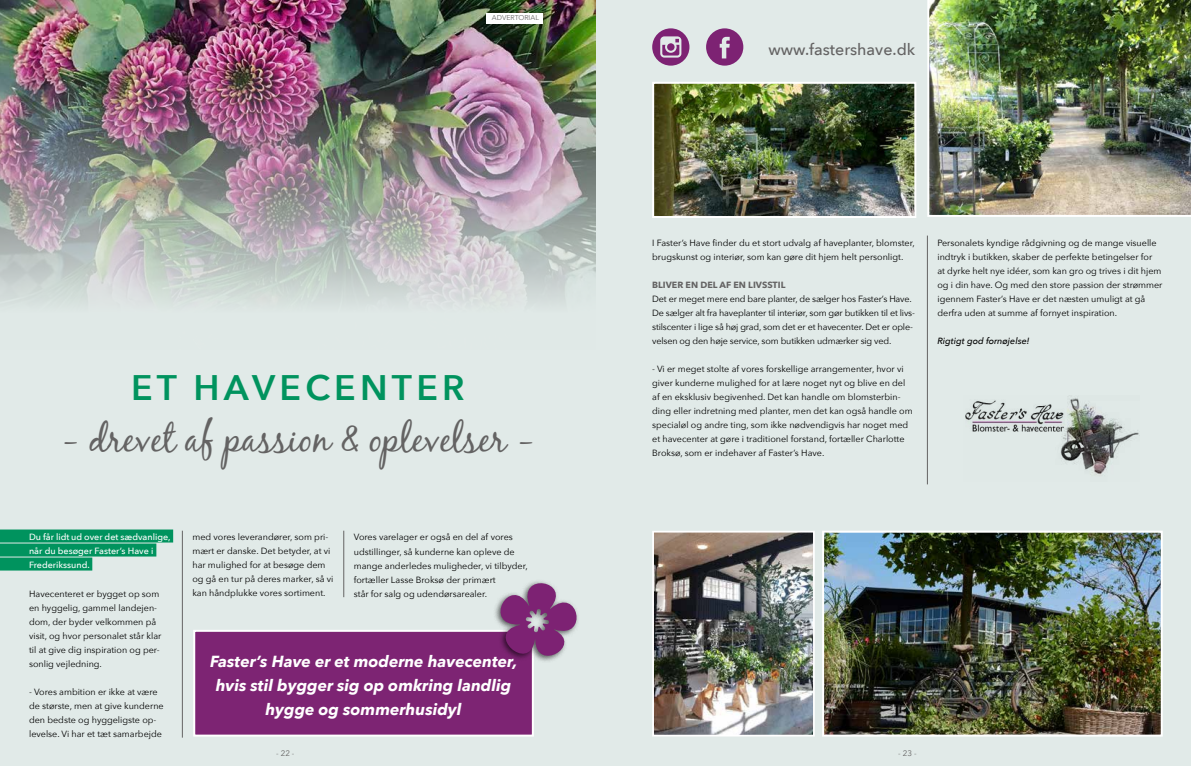
<style>
.page{position:relative;width:1191px;height:766px;background:#fff}
.page>*{position:absolute;margin:0;border:0;box-sizing:border-box;transform-origin:0 0}
.t1{font:38.5px "Black Jack";color:#646363}
.t2{font:600 35.4px "Avenir Next";letter-spacing:.12em;color:#00935e}
.t3{font:italic 700 16px/24px "Avenir Next";color:#fff;text-align:center}
.t4{font:500 16px "Avenir Next";color:#646363}
.t5{font:9px/14px "Avenir Next";color:#000}
.t6{font:500 9px/14px "Avenir Next";color:#fff}
.t7{font:700 9px "Avenir Next";color:#646363}
.t8{font:italic 500 9px "Avenir Next";color:#000}
.t9{font:8px "Avenir Next";color:#646363}
.t10{font:7px "Avenir Next";color:#646363}
</style>
<div class="page">
<div style="left:0;top:0;width:1191px;height:765px;background:#e1eae8"></div>
<hr style="left:182px;top:530px;width:1px;height:207px;background:#646363">
<hr style="left:927px;top:235px;width:1px;height:249px;background:#646363">
<hr style="left:343px;top:530px;width:1px;height:67px;background:#646363">
<img style="left:927px;top:0;width:264px;height:217px">
<img style="left:655px;top:85px;width:258px;height:130px">
<div style="left:652px;top:82px;width:264px;height:136px;border:2px solid #fff"></div>
<div style="left:0;top:529px;width:173px;height:13px;background:#00935e"></div>
<div style="left:0;top:543px;width:156px;height:13px;background:#00935e"></div>
<div style="left:0;top:557px;width:92px;height:13px;background:#00935e"></div>
<img style="left:0;top:0;width:595px;height:304px">
<img style="left:1060px;top:398px;width:79px;height:78px">
<img style="left:965px;top:400px;width:99px;height:36px">
<img style="left:825px;top:533px;width:334px;height:200px">
<div style="left:822px;top:530px;width:340px;height:206px;border:2px solid #fff"></div>
<div style="left:193px;top:629px;width:341px;height:107px;background:#7d2473;border:2px solid #fff"></div>
<img style="left:655px;top:533px;width:156px;height:200px">
<div style="left:652px;top:530px;width:162px;height:206px;border:2px solid #fff"></div>
<svg style="left:652px;top:28px;width:37px;height:38px"></svg>
<svg style="left:706px;top:28px;width:37px;height:38px"></svg>
<div style="left:492px;top:579px;width:88px;height:83px;background:#000;opacity:.6"></div>
<svg style="left:499px;top:580px;width:79px;height:78px"></svg>
<div style="left:486px;top:13px;width:56px;height:11px;background:#fff"></div>
<p class="t10" style="left:466px;top:12px;width:74px">Nybolig Frederikssund</p>
<p class="t10" style="left:492px;top:12px;width:48px">ADVERTORIAL</p>
<h3 class="t4" style="left:768px;top:36px;width:148px">www.fastershave.dk</h3>
<h2 class="t2" style="left:131px;top:357px;width:335px">ET HAVECENTER</h2>
<h1 class="t1" style="left:61px;top:415px;width:475px">- drevet af passion &amp; oplevelser -</h1>
<p class="t5" style="left:652px;top:236px;width:264px">I Faster’s Have finder du et stort udvalg af haveplanter, blomster, brugskunst og interiør, som kan gøre dit hjem helt personligt.</p>
<p class="t7" style="left:652px;top:277px;width:135px">BLIVER EN DEL AF EN LIVSSTIL</p>
<p class="t5" style="left:652px;top:292px;width:264px">Det er meget mere end bare planter, de sælger hos Faster’s Have.<br>De sælger alt fra haveplanter til interiør, som gør butikken til et livs&shy;stilscenter i lige så høj grad, som det er et havecenter. Det er ople&shy;velsen og den høje service, som butikken udmærker sig ved.</p>
<p class="t5" style="left:652px;top:362px;width:262px">- Vi er meget stolte af vores forskellige arrangementer, hvor vi giver kunderne mulighed for at lære noget nyt og blive en del af en eksklusiv begivenhed. Det kan handle om blomsterbin&shy;ding eller indretning med planter, men det kan også handle om specialøl og andre ting, som ikke nødvendigvis har noget med et havecenter at gøre i traditionel forstand, fortæller Charlotte Broksø, som er indehaver af Faster’s Have.</p>
<p class="t5" style="left:937px;top:236px;width:226px">Personalets kyndige rådgivning og de mange visuelle indtryk i butikken, skaber de perfekte betingelser for<br>at dyrke helt nye idéer, som kan gro og trives i dit hjem og i din have. Og med den store passion der strømmer igennem Faster’s Have er det næsten umuligt at gå derfra uden at summe af fornyet inspiration.</p>
<p class="t8" style="left:937px;top:333px;width:93px">Rigtigt god fornøjelse!</p>
<p class="t6" style="left:29px;top:529px;width:143px">Du får lidt ud over det sædvanlige, når du besøger Faster’s Have i<br>Frederikssund.</p>
<p class="t5" style="left:29px;top:585px;width:134px">Havecenteret er bygget op som en hyggelig, gammel landejen&shy;dom, der byder velkommen på visit, og hvor personalet står klar til at give dig inspiration og per&shy;sonlig vejledning.</p>
<p class="t5" style="left:29px;top:684px;width:136px">- Vores ambition er ikke at være de største, men at give kunderne den bedste og hyggeligste op&shy;levelse. Vi har et tæt samarbejde</p>
<p class="t5" style="left:192px;top:529px;width:142px">med vores leverandører, som pri&shy;mært er danske. Det betyder, at vi har mulighed for at besøge dem og gå en tur på deres marker, så vi kan håndplukke vores sortiment.</p>
<p class="t5" style="left:354px;top:530px;width:175px">Vores varelager er også en del af vores udstillinger, så kunderne kan opleve de mange anderledes muligheder, vi tilbyder, fortæller Lasse Broksø der primært<br>står for salg og udendørsarealer.</p>
<h3 class="t3" style="left:210px;top:648px;width:309px">Faster’s Have er et moderne havecenter, hvis stil bygger sig op omkring landlig hygge og sommerhusidyl</h3>
<p class="t9" style="left:276px;top:746px;width:20px">- 22 -</p>
<p class="t9" style="left:898px;top:746px;width:20px">- 23 -</p>
</div>
